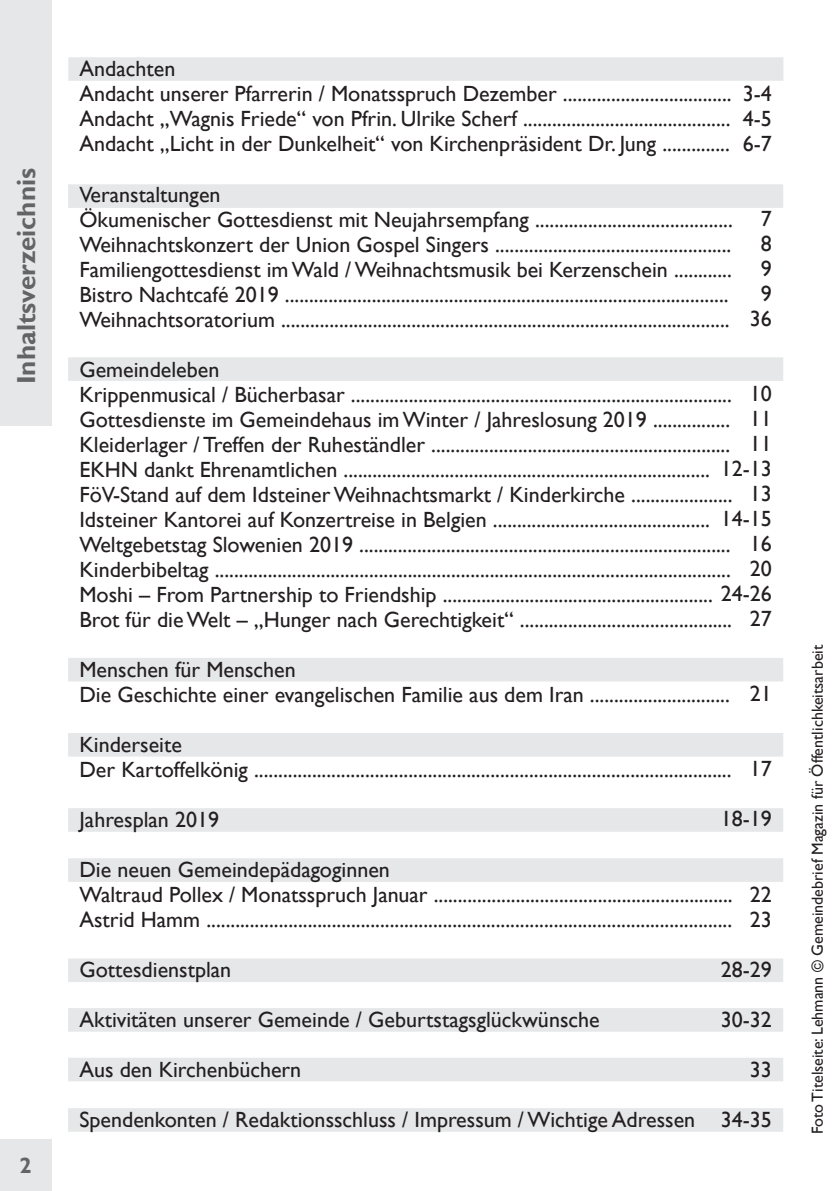
<style>
.page{position:relative;width:840px;height:1191px;background:#fff}
.page>*{position:absolute;margin:0;border:0;box-sizing:border-box;transform-origin:0 0}
.t1{font:700 26px "Gill Sans";color:#636466}
.t2{font:22px/25px "Gill Sans";color:#231f20}
.t3{font:700 22px "Gill Sans";color:#636466}
.t4{font:16px "Gill Sans";color:#231f20}
</style>
<div class="page">
<div style="left:69px;top:734px;width:712px;height:21px;background:#e6e7e8"></div>
<div style="left:68px;top:733px;width:714px;height:23px;border:2px solid #e6e7e8"></div>
<div style="left:69px;top:809px;width:712px;height:21px;background:#e6e7e8"></div>
<div style="left:68px;top:808px;width:714px;height:23px;border:2px solid #e6e7e8"></div>
<div style="left:69px;top:859px;width:712px;height:22px;background:#e6e7e8"></div>
<div style="left:68px;top:858px;width:714px;height:24px;border:2px solid #e6e7e8"></div>
<div style="left:69px;top:959px;width:712px;height:22px;background:#e6e7e8"></div>
<div style="left:68px;top:958px;width:714px;height:24px;border:2px solid #e6e7e8"></div>
<div style="left:69px;top:358px;width:712px;height:22px;background:#e6e7e8"></div>
<div style="left:68px;top:357px;width:714px;height:24px;border:2px solid #e6e7e8"></div>
<div style="left:69px;top:1109px;width:712px;height:21px;background:#e6e7e8"></div>
<div style="left:68px;top:1108px;width:714px;height:23px;border:2px solid #e6e7e8"></div>
<div style="left:69px;top:1058px;width:712px;height:22px;background:#e6e7e8"></div>
<div style="left:68px;top:1057px;width:714px;height:24px;border:2px solid #e6e7e8"></div>
<div style="left:69px;top:1009px;width:712px;height:21px;background:#e6e7e8"></div>
<div style="left:68px;top:1008px;width:714px;height:23px;border:2px solid #e6e7e8"></div>
<div style="left:69px;top:659px;width:712px;height:21px;background:#e6e7e8"></div>
<div style="left:68px;top:658px;width:714px;height:23px;border:2px solid #e6e7e8"></div>
<div style="left:69px;top:185px;width:712px;height:22px;background:#e6e7e8"></div>
<div style="left:68px;top:184px;width:714px;height:24px;border:2px solid #e6e7e8"></div>
<div style="left:69px;top:58px;width:713px;height:22px;background:#e6e7e8"></div>
<div style="left:68px;top:57px;width:715px;height:24px;border:2px solid #e6e7e8"></div>
<div style="left:0;top:0;width:51px;height:425px;background:#e6e7e8"></div>
<div style="left:0;top:1140px;width:51px;height:51px;background:#e6e7e8"></div>
<p class="t1" style="left:11px;top:384px;width:218px;rotate:-90deg">Inhaltsverzeichnis</p>
<p class="t3" style="left:19px;top:1152px;width:14px">2</p>
<p class="t2" style="left:79px;top:56px;width:653px">Andachten<br>Andacht unserer Pfarrerin / Monatsspruch Dezember ...................................<br>Andacht „Wagnis Friede“ von Pfrin. Ulrike Scherf ...........................................<br>Andacht „Licht in der Dunkelheit“ von Kirchenpräsident Dr. Jung ..............</p>
<p class="t2" style="left:79px;top:181px;width:654px">Veranstaltungen<br>Ökumenischer Gottesdienst mit Neujahrsempfang .........................................<br>Weihnachtskonzert der Union Gospel Singers .................................................<br>Familiengottesdienst im Wald / Weihnachtsmusik bei Kerzenschein ............<br>Bistro Nachtcafé 2019 ............................................................................................<br>Weihnachtsoratorium .............................................................................................</p>
<p class="t2" style="left:79px;top:356px;width:693px">Gemeindeleben<br>Krippenmusical / Bücherbasar ...............................................................................<br>Gottesdienste im Gemeindehaus im Winter / Jahreslosung 2019 ................<br>Kleiderlager / Treffen der Ruheständler ..............................................................<br>EKHN dankt Ehrenamtlichen ............................................................................<br>FöV-Stand auf dem Idsteiner Weihnachtsmarkt / Kinderkirche .....................<br>Idsteiner Kantorei auf Konzertreise in Belgien .............................................<br>Weltgebetstag Slowenien 2019 .............................................................................<br>Kinderbibeltag ...........................................................................................................<br>Moshi – From Partnership to Friendship ........................................................ 24-26<br>Brot für die Welt – „Hunger nach Gerechtigkeit“ ............................................</p>
<p class="t2" style="left:79px;top:656px;width:651px">Menschen für Menschen<br>Die Geschichte einer evangelischen Familie aus dem Iran .............................</p>
<p class="t2" style="left:79px;top:731px;width:653px">Kinderseite<br>Der Kartoffelkönig ...................................................................................................</p>
<p class="t2" style="left:79px;top:806px;width:141px">Jahresplan 2019</p>
<p class="t2" style="left:79px;top:856px;width:654px">Die neuen Gemeindepädagoginnen<br>Waltraud Pollex / Monatsspruch Januar ..............................................................<br>Astrid Hamm .............................................................................................................</p>
<p class="t2" style="left:79px;top:956px;width:153px">Gottesdienstplan</p>
<p class="t2" style="left:79px;top:1006px;width:521px">Aktivitäten unserer Gemeinde / Geburtstagsglückwünsche</p>
<p class="t2" style="left:79px;top:1056px;width:223px">Aus den Kirchenbüchern</p>
<p class="t2" style="left:79px;top:1106px;width:617px">Spendenkonten / Redaktionsschluss / Impressum / Wichtige Adressen</p>
<p class="t2" style="left:742px;top:81px;width:31px;text-align:justify">3-4<br>4-5<br>6-7</p>
<p class="t2" style="left:749px;top:206px;width:23px;text-align:center">7<br>8<br>9<br>9<br>36</p>
<p class="t2" style="left:720px;top:381px;width:53px;text-align:right">10<br>11<br>11<br>12-13<br>13<br>14-15<br>16<br>20</p>
<p class="t2" style="left:749px;top:606px;width:23px">27</p>
<p class="t2" style="left:749px;top:681px;width:23px">21</p>
<p class="t2" style="left:749px;top:756px;width:23px">17</p>
<p class="t2" style="left:720px;top:806px;width:53px">18-19</p>
<p class="t2" style="left:749px;top:881px;width:23px">22<br>23</p>
<p class="t2" style="left:720px;top:956px;width:53px">28-29</p>
<p class="t2" style="left:720px;top:1006px;width:53px">30-32</p>
<p class="t2" style="left:749px;top:1056px;width:23px">33</p>
<p class="t2" style="left:720px;top:1106px;width:53px">34-35</p>
<p class="t4" style="left:807px;top:1134px;width:491px;rotate:-90deg">Foto Titelseite: Lehmann © Gemeindebrief Magazin für Öffentlichkeitsarbeit</p>
</div>
